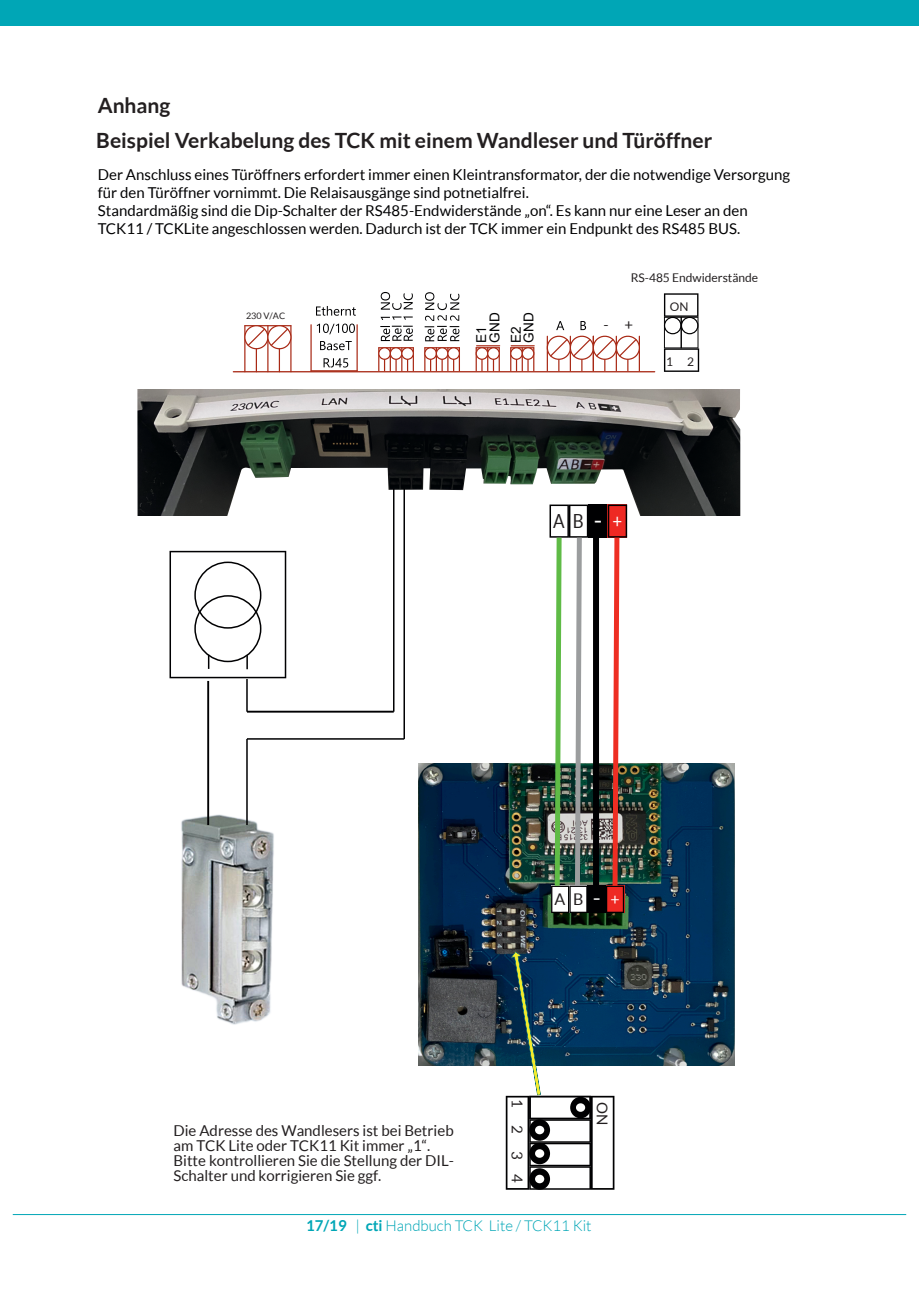
<style>
.page{position:relative;width:919px;height:1289px;background:#fff}
.page>*{position:absolute;margin:0;border:0;box-sizing:border-box;transform-origin:0 0}
.t1{font:700 21px "Lato";color:#231f20}
.t2{font:19.5px "Lato";color:#231f20;scale:.87 1}
.t3{font:16.05px "Lato";color:#231f20}
.t4{font:15px/18px "Lato";color:#000002}
.t5{font:15px/15px "Lato";color:#231f20}
.t6{font:300 15px "Lato";color:#00a6b6}
.t7{font:13.65px/13.4px "Arial";color:#000002}
.t8{font:12px "Lato";color:#231f20}
.t9{font:9px "Lato";color:#231f20}
.s1{font-size:28.05px;color:#fff}
.s2{color:#fff}
.s3{font-size:23.25px;color:#fff}
.s4{font-weight:700}
</style>
<div class="page">
<div style="left:0;top:0;width:918px;height:26px;background:#00a6b6"></div>
<img style="left:419px;top:763px;width:316px;height:302px">
<img style="left:137px;top:389px;width:603px;height:126px">
<hr style="left:233px;top:371px;width:421px;height:1px;background:#a82915">
<hr style="left:475px;top:348px;width:2px;height:23px;background:#a82915">
<hr style="left:412px;top:348px;width:2px;height:23px;background:#a82915">
<hr style="left:379px;top:347px;width:34px;height:1px;background:#a82915">
<hr style="left:425px;top:347px;width:34px;height:1px;background:#a82915">
<hr style="left:498px;top:348px;width:2px;height:23px;background:#a82915">
<hr style="left:389px;top:348px;width:2px;height:23px;background:#a82915">
<hr style="left:435px;top:348px;width:2px;height:23px;background:#a82915">
<svg style="left:378px;top:348px;width:7px;height:23px"></svg>
<svg style="left:395px;top:348px;width:13px;height:23px"></svg>
<svg style="left:424px;top:348px;width:7px;height:23px"></svg>
<svg style="left:441px;top:348px;width:19px;height:23px"></svg>
<div style="left:378px;top:347px;width:13px;height:13px;background:#fff;border:1px solid #a82915;border-radius:50%"></div>
<svg style="left:389px;top:347px;width:13px;height:13px"></svg>
<div style="left:401px;top:347px;width:13px;height:13px;background:#fff;border:1px solid #a82915;border-radius:50%"></div>
<div style="left:424px;top:347px;width:13px;height:13px;background:#fff;border:1px solid #a82915;border-radius:50%"></div>
<svg style="left:435px;top:347px;width:13px;height:13px"></svg>
<div style="left:447px;top:347px;width:13px;height:13px;background:#fff;border:1px solid #a82915;border-radius:50%"></div>
<div style="left:487px;top:347px;width:13px;height:13px;background:#ac3522;border:1px solid #a82915;border-radius:50%"></div>
<svg style="left:242px;top:325px;width:50px;height:47px"></svg>
<svg style="left:546px;top:321px;width:94px;height:50px"></svg>
<svg style="left:380px;top:292px;width:33px;height:49px"></svg>
<svg style="left:424px;top:292px;width:35px;height:49px"></svg>
<hr style="left:310px;top:325px;width:1px;height:46px;background:#a82915">
<hr style="left:356px;top:325px;width:2px;height:46px;background:#a82915">
<hr style="left:311px;top:370px;width:46px;height:1px;background:#a82915">
<svg style="left:316px;top:306px;width:40px;height:61px"></svg>
<svg style="left:476px;top:345px;width:23px;height:26px"></svg>
<svg style="left:510px;top:345px;width:24px;height:26px"></svg>
<img style="left:181px;top:814px;width:93px;height:211px">
<hr style="left:393px;top:488px;width:1px;height:223px;background:#000002">
<hr style="left:207px;top:681px;width:2px;height:144px;background:#000002">
<hr style="left:246px;top:678px;width:2px;height:33px;background:#000002">
<hr style="left:247px;top:710px;width:147px;height:2px;background:#000002">
<svg style="left:549px;top:504px;width:78px;height:409px"></svg>
<svg style="left:169px;top:551px;width:117px;height:127px"></svg>
<hr style="left:403px;top:488px;width:2px;height:251px;background:#000002">
<hr style="left:247px;top:738px;width:157px;height:1px;background:#000002">
<hr style="left:246px;top:739px;width:2px;height:86px;background:#000002">
<svg style="left:664px;top:293px;width:35px;height:79px"></svg>
<svg style="left:505px;top:951px;width:109px;height:238px"></svg>
<hr style="left:13px;top:1214px;width:893px;height:1px;background:#00a6b6">
<h1 class="t1" style="left:98px;top:96px;width:74px">Anhang</h1>
<h1 class="t1" style="left:96px;top:131px;width:617px">Beispiel Verkabelung des TCK mit einem Wandleser und Türöffner</h1>
<p class="t4" style="left:98px;top:166px;width:693px">Der Anschluss eines Türöffners erfordert immer einen Kleintransformator, der die notwendige Versorgung für den Türöffner vornimmt. Die Relaisausgänge sind potnetialfrei.<br>Standardmäßig sind die Dip-Schalter der RS485-Endwiderstände „on“. Es kann nur eine Leser an den TCK11 / TCKLite angeschlossen werden. Dadurch ist der TCK immer ein Endpunkt des RS485 BUS.</p>
<p class="t9" style="left:246px;top:311px;width:41px">230 V/AC</p>
<p class="t7" style="left:476px;top:343px;width:32px;rotate:-90deg">E1<br>GND</p>
<p class="t7" style="left:510px;top:342px;width:32px;line-height:12.9px;rotate:-90deg">E2<br>GND</p>
<p class="t8" style="left:630px;top:272px;width:129px">RS-485 Endwiderstände</p>
<p class="t5" style="left:603px;top:318px;width:31px">- +</p>
<p class="t8" style="left:670px;top:301px;width:20px">ON</p>
<p class="t8" style="left:666px;top:356px;width:29px">1 2</p>
<h2 class="t2" style="left:553px;top:512px;width:81px">AB<span class="s1">-</span><span class="s2">+</span></h2>
<p class="t3" style="left:554px;top:892px;width:67px">AB<span class="s3">-</span><span class="s2">+</span></p>
<p class="t5" style="left:524px;top:1098px;width:86px;rotate:90deg">1234</p>
<p class="t5" style="left:609px;top:1101px;width:25px;rotate:90deg">ON</p>
<p class="t5" style="left:173px;top:1124px;width:282px">Die Adresse des Wandlesers ist bei Betrieb am TCK Lite oder TCK11 Kit immer „1“.<br>Bitte kontrollieren Sie die Stellung der DIL-Schalter und korrigieren Sie ggf.</p>
<p class="t6" style="left:306px;top:1219px;width:287px"><span class="s4">17/19</span> | <span class="s4">cti</span> Handbuch TCK Lite / TCK11 Kit</p>
</div>
